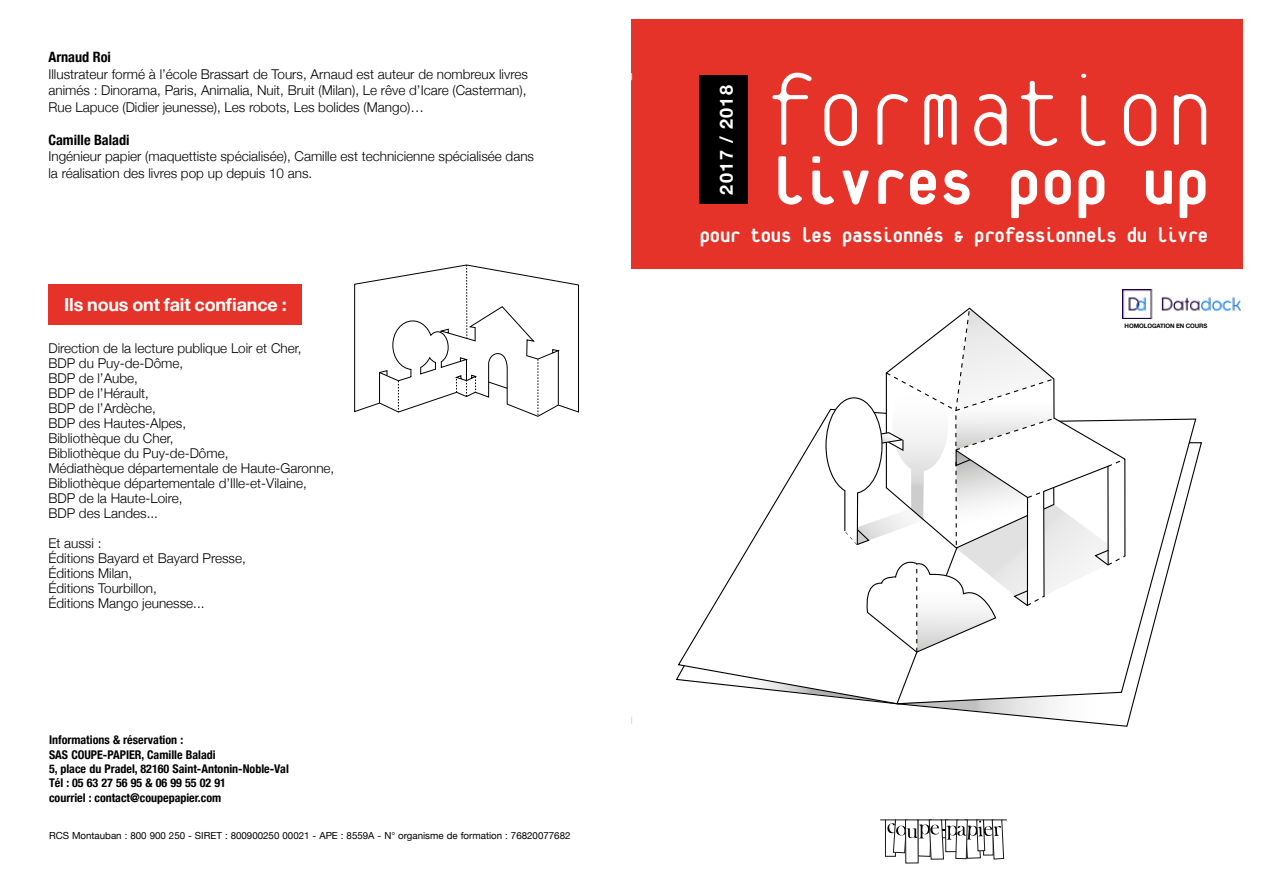
<style>
.page{position:relative;width:1263px;height:893px;background:#fff}
.page>*{position:absolute;margin:0;border:0;box-sizing:border-box;transform-origin:0 0}
.t1{font:100 108px "Platelet";color:#fff}
.t2{font:800 72px "Platelet";letter-spacing:.005em;color:#fff}
.t3{font:800 22.5px "Platelet";letter-spacing:-.01em;color:#fff}
.t4{font:700 18px "Helvetica Neue";letter-spacing:-.01em;color:#fff}
.t5{font:700 18px "Helvetica Neue";letter-spacing:.08em;color:#fff}
.t6{font:700 condensed 14.25px "Helvetica Neue";color:#000}
.t7{font:300 13.5px/15px "Helvetica Neue";color:#000}
.t8{font:700 condensed 12px/14.4px "Helvetica Neue";color:#000}
.t9{font:9.75px "Helvetica Neue";color:#000}
.t10{font:700 6.15px "Helvetica Neue";letter-spacing:-.01em;color:#000}
</style>
<div class="page">
<div style="left:632px;top:20px;width:611px;height:249px;background:#e63329"></div>
<div style="left:700px;top:76px;width:48px;height:128px;background:#000"></div>
<svg style="left:880px;top:820px;width:127px;height:39px"></svg>
<svg style="left:678px;top:418px;width:147px;height:246px"></svg>
<svg style="left:675px;top:664px;width:222px;height:41px"></svg>
<svg style="left:825px;top:307px;width:301px;height:330px"></svg>
<svg style="left:897px;top:442px;width:304px;height:283px"></svg>
<svg style="left:354px;top:265px;width:225px;height:152px"></svg>
<div style="left:411px;top:414px;width:110px;height:15px;background:#fff"></div>
<div style="left:48px;top:284px;width:254px;height:41px;background:#e63329"></div>
<img style="left:1122px;top:289px;width:118px;height:30px">
<p class="t6" style="left:48px;top:45px;width:64px">Arnaud Roi</p>
<p class="t7" style="left:48px;top:65px;width:481px;line-height:16.5px;text-align:justify">Illustrateur formé à l’école Brassart de Tours, Arnaud est auteur de nombreux livres animés : Dinorama, Paris, Animalia, Nuit, Bruit (Milan), Le rêve d’Icare (Casterman), Rue Lapuce (Didier jeunesse), Les robots, Les bolides (Mango)…</p>
<p class="t6" style="left:48px;top:128px;width:83px">Camille Baladi</p>
<p class="t7" style="left:48px;top:147px;width:487px;line-height:16.5px">Ingénieur papier (maquettiste spécialisée), Camille est technicienne spécialisée dans la réalisation des livres pop up depuis 10 ans.</p>
<h3 class="t4" style="left:64px;top:290px;width:224px">Ils nous ont fait confiance :</h3>
<p class="t7" style="left:48px;top:339px;width:287px">Direction de la lecture publique Loir et Cher,<br>BDP du Puy-de-Dôme,<br>BDP de l’Aube,<br>BDP de l’Hérault,<br>BDP de l’Ardèche,<br>BDP des Hautes-Alpes,<br>Bibliothèque du Cher,<br>Bibliothèque du Puy-de-Dôme,<br>Médiathèque départementale de Haute-Garonne,<br>Bibliothèque départementale d’Ille-et-Vilaine,<br>BDP de la Haute-Loire,<br>BDP des Landes...</p>
<p class="t7" style="left:48px;top:534px;width:199px">Et aussi :<br>Éditions Bayard et Bayard Presse,<br>Éditions Milan,<br>Éditions Tourbillon,<br>Éditions Mango jeunesse...</p>
<p class="t8" style="left:49px;top:732px;width:241px">Informations &amp; réservation :<br>SAS COUPE-PAPIER, Camille Baladi<br>5, place du Pradel, 82160 Saint-Antonin-Noble-Val Tél : 05 63 27 56 95 &amp; 06 99 55 02 91<br>courriel : contact@coupepapier.com</p>
<p class="t9" style="left:49px;top:828px;width:523px">RCS Montauban : 800 900 250 - SIRET : 800900250 00021 - APE : 8559A - N° organisme de formation : 76820077682</p>
<h1 class="t1" style="left:766px;top:70px;width:451px">formation</h1>
<h2 class="t2" style="left:771px;top:154px;width:439px">livres pop up</h2>
<h3 class="t3" style="left:700px;top:227px;width:510px">pour tous les passionnés &amp; professionnels du livre</h3>
<h3 class="t5" style="left:712px;top:195px;width:111px;rotate:-90deg">2017 / 2018</h3>
<p class="t10" style="left:1124px;top:321px;width:84px">HOMOLOGATION EN COURS</p>
</div>
